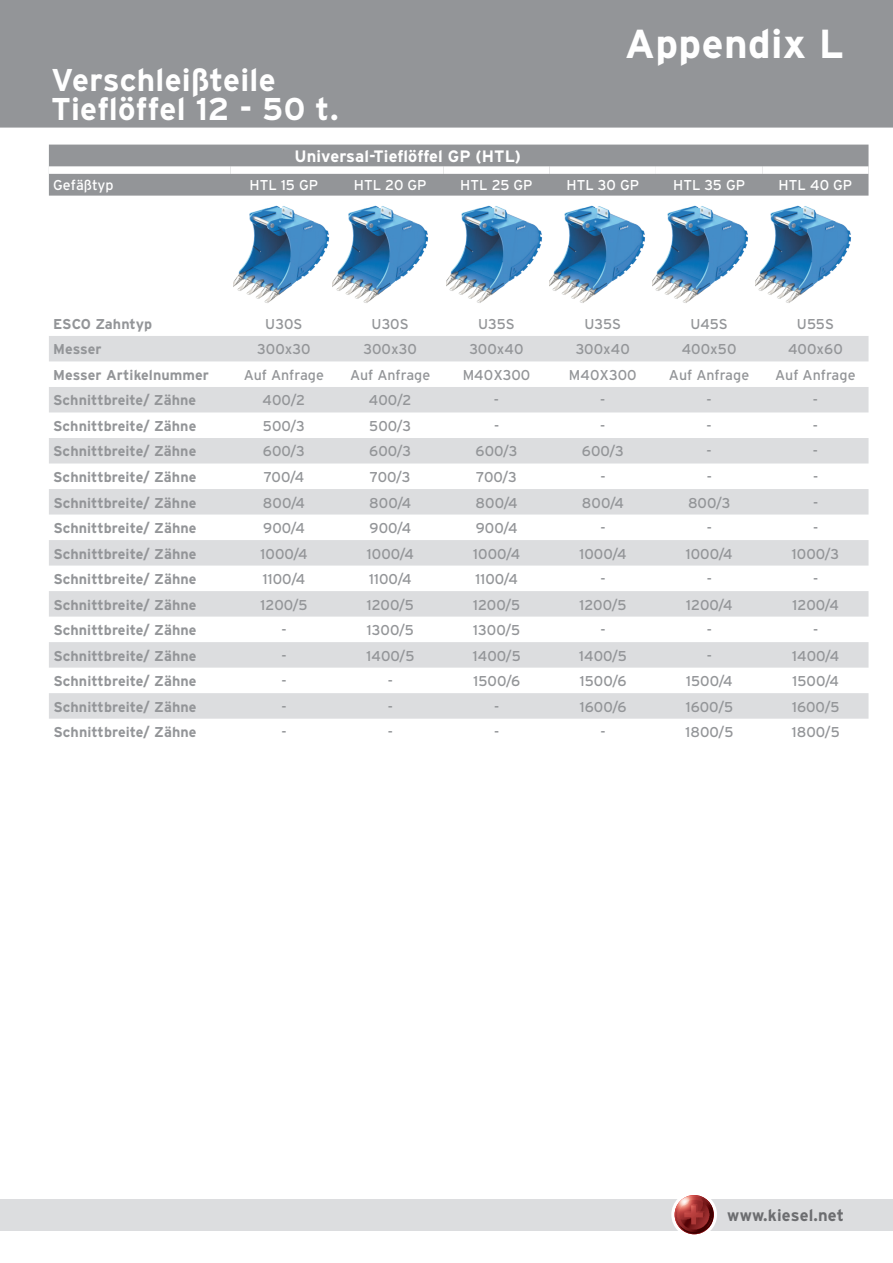
<style>
.page{position:relative;width:893px;height:1263px;background:#fff}
.page>*{position:absolute;margin:0;border:0;box-sizing:border-box;transform-origin:0 0}
.t1{font:700 40.5px "Interstate";letter-spacing:.01em;color:#fff}
.t2{font:700 31.5px/28.5px "Interstate";letter-spacing:.005em;color:#fff}
.t3{font:700 16.5px "Interstate";letter-spacing:.005em;color:#fff}
.t4{font:700 16.5px "Interstate";letter-spacing:.01em;color:#6c6d70}
.t5{font:14.25px "Interstate";letter-spacing:.005em;color:#939598}
.t6{font:700 14.25px "Interstate";letter-spacing:.005em;color:#939598}
.t7{font:14.25px "Interstate";letter-spacing:.005em;color:#fff}
</style>
<div class="page">
<div style="left:0;top:1199px;width:893px;height:32px;background:#dcdddf"></div>
<svg style="left:671px;top:1192px;width:46px;height:45px"></svg>
<img style="left:675px;top:1195px;width:39px;height:39px;border-radius:20px">
<div style="left:0;top:0;width:893px;height:128px;background:#939598"></div>
<div style="left:49px;top:145px;width:819px;height:51px;background:#939598"></div>
<svg style="left:49px;top:336px;width:819px;height:383px;fill:#dcdddf"></svg>
<div style="left:49px;top:166px;width:182px;height:8px;background:#fff"></div>
<div style="left:231px;top:166px;width:106px;height:8px;background:#fff"></div>
<div style="left:337px;top:166px;width:106px;height:8px;background:#fff"></div>
<div style="left:443px;top:166px;width:107px;height:8px;background:#fff"></div>
<div style="left:550px;top:166px;width:106px;height:8px;background:#fff"></div>
<div style="left:656px;top:166px;width:106px;height:8px;background:#fff"></div>
<div style="left:762px;top:166px;width:106px;height:8px;background:#fff"></div>
<img style="left:234px;top:205px;width:195px;height:98px">
<img style="left:446px;top:205px;width:96px;height:98px">
<img style="left:549px;top:205px;width:96px;height:98px">
<img style="left:652px;top:205px;width:96px;height:98px">
<img style="left:755px;top:205px;width:96px;height:98px">
<h1 class="t1" style="left:625px;top:21px;width:221px">Appendix L</h1>
<h2 class="t2" style="left:51px;top:66px;width:289px">Verschleißteile<br>Tieflöffel 12 - 50 t.</h2>
<p class="t3" style="left:295px;top:147px;width:228px">Universal-Tieflöffel GP (HTL)</p>
<p class="t7" style="left:53px;top:177px;width:62px">Gefäßtyp</p>
<p class="t7" style="left:250px;top:177px;width:70px">HTL 15 GP</p>
<p class="t7" style="left:354px;top:177px;width:74px">HTL 20 GP</p>
<p class="t7" style="left:460px;top:177px;width:74px">HTL 25 GP</p>
<p class="t7" style="left:566px;top:177px;width:74px">HTL 30 GP</p>
<p class="t7" style="left:673px;top:177px;width:73px">HTL 35 GP</p>
<p class="t7" style="left:779px;top:177px;width:75px">HTL 40 GP</p>
<p class="t6" style="left:53px;top:316px;width:101px">ESCO Zahntyp</p>
<p class="t5" style="left:265px;top:316px;width:39px">U30S</p>
<p class="t5" style="left:372px;top:316px;width:39px">U30S</p>
<p class="t5" style="left:478px;top:316px;width:38px">U35S</p>
<p class="t5" style="left:584px;top:316px;width:38px">U35S</p>
<p class="t5" style="left:690px;top:316px;width:39px">U45S</p>
<p class="t5" style="left:797px;top:316px;width:39px">U55S</p>
<p class="t6" style="left:53px;top:341px;width:50px">Messer</p>
<p class="t5" style="left:257px;top:341px;width:55px">300x30</p>
<p class="t5" style="left:364px;top:341px;width:55px">300x30</p>
<p class="t5" style="left:469px;top:341px;width:56px">300x40</p>
<p class="t5" style="left:576px;top:341px;width:56px">300x40</p>
<p class="t5" style="left:682px;top:341px;width:56px">400x50</p>
<p class="t5" style="left:788px;top:341px;width:56px">400x60</p>
<p class="t6" style="left:53px;top:367px;width:157px">Messer Artikelnummer</p>
<p class="t5" style="left:244px;top:367px;width:82px">Auf Anfrage</p>
<p class="t5" style="left:350px;top:367px;width:82px">Auf Anfrage</p>
<p class="t5" style="left:463px;top:367px;width:69px">M40X300</p>
<p class="t5" style="left:569px;top:367px;width:69px">M40X300</p>
<p class="t5" style="left:669px;top:367px;width:82px">Auf Anfrage</p>
<p class="t5" style="left:775px;top:367px;width:82px">Auf Anfrage</p>
<p class="t6" style="left:53px;top:392px;width:145px">Schnittbreite/ Zähne</p>
<p class="t5" style="left:263px;top:392px;width:44px">400/2</p>
<p class="t5" style="left:369px;top:392px;width:44px">400/2</p>
<p class="t5" style="left:494px;top:392px;width:7px">-</p>
<p class="t5" style="left:600px;top:392px;width:7px">-</p>
<p class="t5" style="left:707px;top:392px;width:7px">-</p>
<p class="t5" style="left:813px;top:392px;width:7px">-</p>
<p class="t6" style="left:53px;top:418px;width:145px">Schnittbreite/ Zähne</p>
<p class="t5" style="left:263px;top:418px;width:44px">500/3</p>
<p class="t5" style="left:369px;top:418px;width:44px">500/3</p>
<p class="t5" style="left:494px;top:418px;width:7px">-</p>
<p class="t5" style="left:600px;top:418px;width:7px">-</p>
<p class="t5" style="left:707px;top:418px;width:7px">-</p>
<p class="t5" style="left:813px;top:418px;width:7px">-</p>
<p class="t6" style="left:53px;top:443px;width:145px">Schnittbreite/ Zähne</p>
<p class="t5" style="left:263px;top:443px;width:44px">600/3</p>
<p class="t5" style="left:369px;top:443px;width:44px">600/3</p>
<p class="t5" style="left:476px;top:443px;width:44px">600/3</p>
<p class="t5" style="left:582px;top:443px;width:44px">600/3</p>
<p class="t5" style="left:707px;top:443px;width:7px">-</p>
<p class="t5" style="left:813px;top:443px;width:7px">-</p>
<p class="t6" style="left:53px;top:469px;width:145px">Schnittbreite/ Zähne</p>
<p class="t5" style="left:264px;top:469px;width:42px">700/4</p>
<p class="t5" style="left:370px;top:469px;width:42px">700/3</p>
<p class="t5" style="left:476px;top:469px;width:42px">700/3</p>
<p class="t5" style="left:600px;top:469px;width:7px">-</p>
<p class="t5" style="left:707px;top:469px;width:7px">-</p>
<p class="t5" style="left:813px;top:469px;width:7px">-</p>
<p class="t6" style="left:53px;top:494px;width:145px">Schnittbreite/ Zähne</p>
<p class="t5" style="left:263px;top:494px;width:44px">800/4</p>
<p class="t5" style="left:369px;top:494px;width:44px">800/4</p>
<p class="t5" style="left:476px;top:494px;width:44px">800/4</p>
<p class="t5" style="left:582px;top:494px;width:44px">800/4</p>
<p class="t5" style="left:688px;top:494px;width:44px">800/3</p>
<p class="t5" style="left:813px;top:494px;width:7px">-</p>
<p class="t6" style="left:53px;top:520px;width:145px">Schnittbreite/ Zähne</p>
<p class="t5" style="left:263px;top:520px;width:43px">900/4</p>
<p class="t5" style="left:370px;top:520px;width:43px">900/4</p>
<p class="t5" style="left:476px;top:520px;width:43px">900/4</p>
<p class="t5" style="left:600px;top:520px;width:7px">-</p>
<p class="t5" style="left:707px;top:520px;width:7px">-</p>
<p class="t5" style="left:813px;top:520px;width:7px">-</p>
<p class="t6" style="left:53px;top:545px;width:145px">Schnittbreite/ Zähne</p>
<p class="t5" style="left:261px;top:545px;width:48px">1000/4</p>
<p class="t5" style="left:367px;top:545px;width:48px">1000/4</p>
<p class="t5" style="left:473px;top:545px;width:48px">1000/4</p>
<p class="t5" style="left:579px;top:545px;width:48px">1000/4</p>
<p class="t5" style="left:686px;top:545px;width:48px">1000/4</p>
<p class="t5" style="left:792px;top:545px;width:49px">1000/3</p>
<p class="t6" style="left:53px;top:571px;width:145px">Schnittbreite/ Zähne</p>
<p class="t5" style="left:263px;top:571px;width:44px">1100/4</p>
<p class="t5" style="left:369px;top:571px;width:44px">1100/4</p>
<p class="t5" style="left:475px;top:571px;width:44px">1100/4</p>
<p class="t5" style="left:600px;top:571px;width:7px">-</p>
<p class="t5" style="left:707px;top:571px;width:7px">-</p>
<p class="t5" style="left:813px;top:571px;width:7px">-</p>
<p class="t6" style="left:53px;top:597px;width:145px">Schnittbreite/ Zähne</p>
<p class="t5" style="left:261px;top:596px;width:49px">1200/5</p>
<p class="t5" style="left:367px;top:596px;width:49px">1200/5</p>
<p class="t5" style="left:473px;top:596px;width:49px">1200/5</p>
<p class="t5" style="left:579px;top:596px;width:49px">1200/5</p>
<p class="t5" style="left:686px;top:596px;width:48px">1200/4</p>
<p class="t5" style="left:792px;top:596px;width:48px">1200/4</p>
<p class="t6" style="left:53px;top:622px;width:145px">Schnittbreite/ Zähne</p>
<p class="t5" style="left:282px;top:622px;width:7px">-</p>
<p class="t5" style="left:367px;top:622px;width:48px">1300/5</p>
<p class="t5" style="left:473px;top:622px;width:48px">1300/5</p>
<p class="t5" style="left:600px;top:622px;width:7px">-</p>
<p class="t5" style="left:707px;top:622px;width:7px">-</p>
<p class="t5" style="left:813px;top:622px;width:7px">-</p>
<p class="t6" style="left:53px;top:648px;width:145px">Schnittbreite/ Zähne</p>
<p class="t5" style="left:282px;top:648px;width:7px">-</p>
<p class="t5" style="left:367px;top:648px;width:49px">1400/5</p>
<p class="t5" style="left:473px;top:648px;width:49px">1400/5</p>
<p class="t5" style="left:579px;top:648px;width:49px">1400/5</p>
<p class="t5" style="left:707px;top:648px;width:7px">-</p>
<p class="t5" style="left:792px;top:648px;width:49px">1400/4</p>
<p class="t6" style="left:53px;top:673px;width:145px">Schnittbreite/ Zähne</p>
<p class="t5" style="left:282px;top:673px;width:7px">-</p>
<p class="t5" style="left:388px;top:673px;width:7px">-</p>
<p class="t5" style="left:473px;top:673px;width:48px">1500/6</p>
<p class="t5" style="left:580px;top:673px;width:48px">1500/6</p>
<p class="t5" style="left:686px;top:673px;width:48px">1500/4</p>
<p class="t5" style="left:792px;top:673px;width:48px">1500/4</p>
<p class="t6" style="left:54px;top:699px;width:145px">Schnittbreite/ Zähne</p>
<p class="t5" style="left:282px;top:699px;width:7px">-</p>
<p class="t5" style="left:388px;top:699px;width:7px">-</p>
<p class="t5" style="left:494px;top:699px;width:7px">-</p>
<p class="t5" style="left:580px;top:699px;width:48px">1600/6</p>
<p class="t5" style="left:686px;top:699px;width:49px">1600/5</p>
<p class="t5" style="left:792px;top:699px;width:49px">1600/5</p>
<p class="t6" style="left:54px;top:724px;width:145px">Schnittbreite/ Zähne</p>
<p class="t5" style="left:282px;top:724px;width:7px">-</p>
<p class="t5" style="left:388px;top:724px;width:7px">-</p>
<p class="t5" style="left:494px;top:724px;width:7px">-</p>
<p class="t5" style="left:601px;top:724px;width:7px">-</p>
<p class="t5" style="left:685px;top:724px;width:49px">1800/5</p>
<p class="t5" style="left:792px;top:724px;width:49px">1800/5</p>
<p class="t4" style="left:727px;top:1206px;width:118px">www.kiesel.net</p>
</div>
